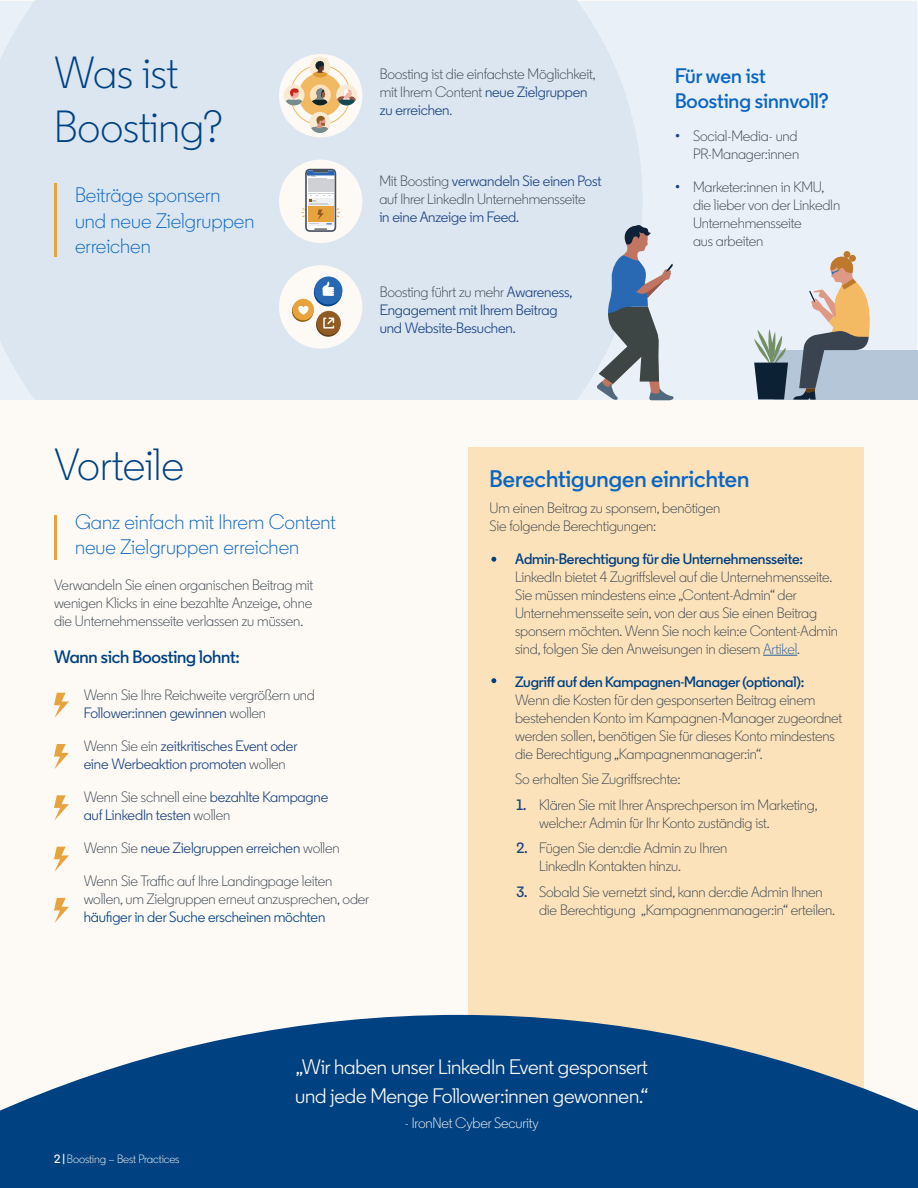
<style>
.page{position:relative;width:918px;height:1188px;background:#fdfaf5}
.page>*{position:absolute;margin:0;border:0;box-sizing:border-box;transform-origin:0 0}
.t1{font:300 45px/54px "Community";color:#004182}
.t2{font:600 24px "Community";color:#0a66c2}
.t3{font:300 21px/25.2px "Community";color:#0a66c2}
.t4{font:21px/28.8px "Community";letter-spacing:-.01em;color:#fdfaf5}
.t5{font:600 21px/25.2px "Community";color:#0a66c2}
.t6{font:600 18px "Community";letter-spacing:-.01em;color:#004182}
.t7{font:300 15px/18px "Community";letter-spacing:-.01em;color:#38434f}
.t8{font:15px/18px "Community";letter-spacing:-.01em;color:#1c4480}
.t9{font:600 15px "Community";letter-spacing:-.01em;color:#004182}
.t10{font:15px "Community";letter-spacing:-.01em;color:#004182}
.t11{font:300 15px "Community";letter-spacing:-.01em;color:#fdfaf5}
.t12{font:300 12px "Community";letter-spacing:-.01em;color:#fdfaf5}
.s1{font-weight:400;color:#1c4480}
.s2{font-weight:300;color:#38434f}
.s3{font-weight:600;color:#1c4480}
.s4{color:#215e9e}
.s5{font-weight:600}
</style>
<div class="page">
<div style="left:1px;top:1px;width:916px;height:399px;background:#eaf0f7"></div>
<div style="left:1px;top:1px;width:641px;height:399px;background:#dce6f1"></div>
<div style="left:468px;top:447px;width:396px;height:741px;background:#fce2ba"></div>
<svg style="left:0;top:1015px;width:918px;height:173px;fill:#004182"></svg>
<div style="left:774px;top:350px;width:144px;height:50px;background:#b4c6d8"></div>
<div style="left:279px;top:265px;width:83px;height:84px;background:#fdfaf5;border-radius:50%"></div>
<hr style="left:763px;top:655px;width:34px;height:1px;background:#215e9e">
<div style="left:279px;top:54px;width:83px;height:83px;background:#fdfaf5;border-radius:50%"></div>
<svg style="left:54px;top:693px;width:15px;height:25px"></svg>
<svg style="left:54px;top:744px;width:15px;height:25px"></svg>
<svg style="left:54px;top:795px;width:15px;height:26px"></svg>
<svg style="left:54px;top:847px;width:15px;height:25px"></svg>
<svg style="left:54px;top:898px;width:15px;height:25px"></svg>
<div style="left:279px;top:160px;width:83px;height:83px;background:#fdfaf5;border-radius:50%"></div>
<svg style="left:597px;top:225px;width:77px;height:175px"></svg>
<div style="left:844px;top:251px;width:6px;height:7px;background:#bd782b;border-radius:50%"></div>
<svg style="left:754px;top:255px;width:116px;height:145px"></svg>
<hr style="left:54px;top:183px;width:3px;height:74px;background:#e7a33e">
<hr style="left:54px;top:515px;width:3px;height:45px;background:#e7a33e">
<div style="left:299px;top:73px;width:43px;height:44px;background:#f2b963;border-radius:50%"></div>
<div style="left:310px;top:57px;width:21px;height:21px;background:#f9ead3;border-radius:50%"></div>
<svg style="left:312px;top:61px;width:16px;height:17px"></svg>
<div style="left:336px;top:85px;width:21px;height:20px;background:#f9ead3;border-radius:50%"></div>
<svg style="left:337px;top:88px;width:19px;height:17px"></svg>
<div style="left:284px;top:85px;width:21px;height:20px;background:#f9ead3;border-radius:50%"></div>
<svg style="left:286px;top:88px;width:16px;height:17px"></svg>
<div style="left:310px;top:112px;width:20px;height:21px;background:#f9ead3;border-radius:50%"></div>
<svg style="left:310px;top:115px;width:18px;height:18px"></svg>
<div style="left:310px;top:85px;width:21px;height:20px;background:#fce2ba;border-radius:50%"></div>
<svg style="left:312px;top:88px;width:16px;height:17px"></svg>
<svg style="left:302px;top:169px;width:38px;height:63px"></svg>
<svg style="left:292px;top:300px;width:21px;height:22px"></svg>
<div style="left:292px;top:299px;width:22px;height:21px;background:#e8a33d;border-radius:50%"></div>
<svg style="left:298px;top:305px;width:10px;height:10px"></svg>
<svg style="left:314px;top:278px;width:28px;height:28px"></svg>
<div style="left:314px;top:276px;width:28px;height:29px;background:#2969b3;border-radius:50%"></div>
<svg style="left:323px;top:281px;width:11px;height:15px"></svg>
<svg style="left:316px;top:312px;width:24px;height:25px"></svg>
<div style="left:317px;top:311px;width:24px;height:24px;background:#915b24;border-radius:50%"></div>
<svg style="left:323px;top:317px;width:11px;height:12px"></svg>
<svg style="left:491px;top:557px;width:5px;height:5px"></svg>
<svg style="left:491px;top:678px;width:5px;height:5px"></svg>
<h1 class="t1" style="left:54px;top:46px;width:170px">Was ist<br>Boosting?</h1>
<h3 class="t3" style="left:75px;top:183px;width:181px">Beiträge sponsern und neue Zielgruppen erreichen</h3>
<p class="t7" style="left:380px;top:65px;width:217px">Boosting ist die einfachste Möglichkeit, mit Ihrem Content <span class="s1">neue Zielgruppen zu erreichen</span>.</p>
<p class="t7" style="left:379px;top:172px;width:224px">Mit Boosting <span class="s1">verwandeln Sie einen Post </span>auf Ihrer LinkedIn Unternehmensseite</p>
<p class="t8" style="left:379px;top:208px;width:141px">in eine Anzeige im Feed.</p>
<p class="t8" style="left:380px;top:283px;width:194px"><span class="s2">Boosting führt zu mehr</span> Awareness,<br>Engagement mit Ihrem Beitrag und Website-Besuchen.</p>
<h3 class="t5" style="left:675px;top:63px;width:155px">Für wen ist<br>Boosting sinnvoll?</h3>
<p class="t7" style="left:675px;top:127px;width:126px;text-align:right"><span class="s3">•</span> Social-Media- und<br>PR-Manager:innen</p>
<p class="t7" style="left:693px;top:178px;width:149px;text-indent:-18px"><span class="s3">•</span> Marketer:innen in KMU, die lieber von der LinkedIn<br>Unternehmensseite<br>aus arbeiten</p>
<h1 class="t1" style="left:54px;top:438px;width:132px">Vorteile</h1>
<h3 class="t3" style="left:75px;top:509px;width:262px">Ganz einfach mit Ihrem Content neue Zielgruppen erreichen</h3>
<p class="t7" style="left:54px;top:576px;width:261px;text-align:justify">Verwandeln Sie einen organischen Beitrag mit wenigen Klicks in eine bezahlte Anzeige, ohne die Unternehmensseite verlassen zu müssen.</p>
<p class="t6" style="left:54px;top:645px;width:187px">Wann sich Boosting lohnt:</p>
<p class="t7" style="left:84px;top:686px;width:233px">Wenn Sie Ihre Reichweite vergrößern und<br><span class="s1">Follower:innen gewinnen</span> wollen</p>
<p class="t8" style="left:84px;top:737px;width:215px"><span class="s2">Wenn Sie ein</span> zeitkritisches Event oder eine Werbeaktion promoten <span class="s2">wollen</span></p>
<p class="t8" style="left:84px;top:788px;width:246px"><span class="s2">Wenn Sie schnell eine</span> bezahlte Kampagne auf LinkedIn testen <span class="s2">wollen</span></p>
<p class="t8" style="left:84px;top:839px;width:257px"><span class="s2">Wenn Sie</span> neue Zielgruppen erreichen <span class="s2">wollen</span></p>
<p class="t7" style="left:84px;top:872px;width:287px">Wenn Sie Traffic auf Ihre Landingpage leiten wollen, um Zielgruppen erneut anzusprechen, oder</p>
<p class="t10" style="left:84px;top:908px;width:243px">häufiger in der Suche erscheinen möchten</p>
<h2 class="t2" style="left:490px;top:464px;width:261px">Berechtigungen einrichten</h2>
<p class="t7" style="left:490px;top:498px;width:232px">Um einen Beitrag zu sponsern, benötigen<br>Sie folgende Berechtigungen:</p>
<p class="t9" style="left:515px;top:549px;width:289px">Admin-Berechtigung für die Unternehmensseite:</p>
<p class="t7" style="left:515px;top:567px;width:324px">LinkedIn bietet 4 Zugriffslevel auf die Unternehmensseite.<br>Sie müssen mindestens ein:e „Content-Admin“ der Unternehmensseite sein, von der aus Sie einen Beitrag sponsern möchten. Wenn Sie noch kein:e Content-Admin sind, folgen Sie den Anweisungen in diesem <span class="s4">Artikel</span>.</p>
<p class="t9" style="left:515px;top:672px;width:291px">Zugriff auf den Kampagnen-Manager (optional):</p>
<p class="t7" style="left:515px;top:690px;width:329px">Wenn die Kosten für den gesponserten Beitrag einem bestehenden Konto im Kampagnen-Manager zugeordnet werden sollen, benötigen Sie für dieses Konto mindestens die Berechtigung „Kampagnenmanager:in“.</p>
<p class="t7" style="left:515px;top:770px;width:167px">So erhalten Sie Zugriffsrechte:</p>
<p class="t7" style="left:539px;top:795px;width:280px;text-indent:-22px"><span class="s3">1.</span> Klären Sie mit Ihrer Ansprechperson im Marketing, welche:r Admin für Ihr Konto zuständig ist.</p>
<p class="t7" style="left:539px;top:839px;width:190px;text-indent:-22px"><span class="s3">2.</span> Fügen Sie den:die Admin zu Ihren<br>LinkedIn Kontakten hinzu.</p>
<p class="t7" style="left:539px;top:882px;width:298px;text-indent:-22px"><span class="s3">3.</span> Sobald Sie vernetzt sind, kann der:die Admin Ihnen die Berechtigung „Kampagnenmanager:in“ erteilen.</p>
<p class="t12" style="left:54px;top:1152px;width:127px"><span class="s5">2 |</span> Boosting – Best Practices</p>
<h3 class="t4" style="left:295px;top:1052px;width:355px">„Wir haben unser LinkedIn Event gesponsert und jede Menge Follower:innen gewonnen.“</h3>
<p class="t11" style="left:405px;top:1114px;width:135px">- IronNet Cyber Security</p>
</div>
